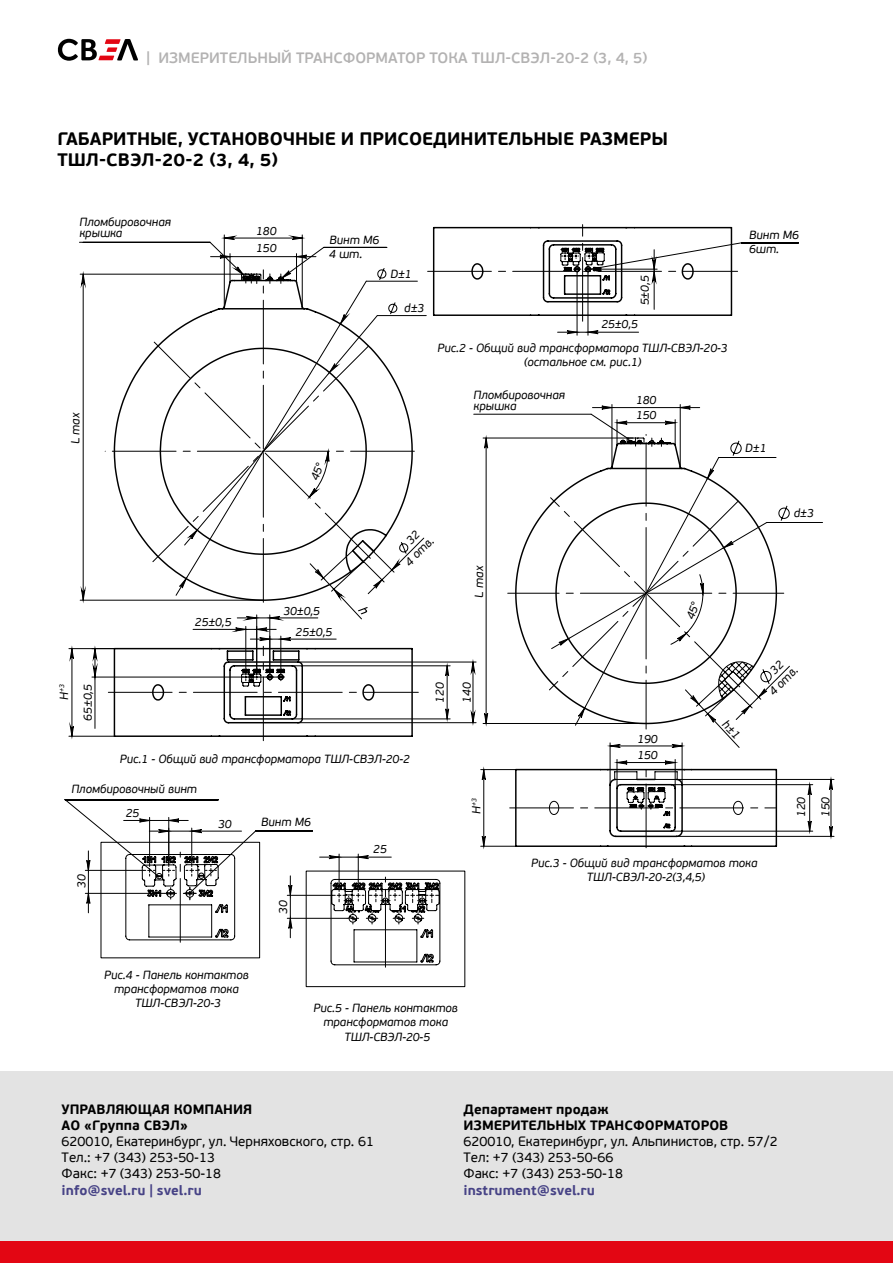
<style>
.page{position:relative;width:893px;height:1263px;background:#fff}
.page>*{position:absolute;margin:0;border:0;box-sizing:border-box;transform-origin:0 0}
.Подзаголовок_раздела_черн{font:700 18px/21.6px "PF Beau Sans Pro";color:#000}
.t1{font:600 15px "PF Beau Sans Pro";color:#b3b2b2}
.Таблица_влево{font:13.5px/16.2px "PF Beau Sans Pro";color:#000}
.Таблица_влево-2{font:700 13.5px/16.2px "PF Beau Sans Pro";color:#000}
.Таблица_влево-3{font:700 13.5px "PF Beau Sans Pro";color:#474386}
.t2{font:italic 11.85px/14.1px "PF Beau Sans Pro";color:#000}
.t3{font:italic 6.9px "PF Beau Sans Pro";color:#000}
.s1{font-size:11.85px}
</style>
<div class="page">
<svg style="left:57px;top:39px;width:81px;height:22px"></svg>
<div style="left:0;top:1071px;width:893px;height:192px;background:#e3e3e3"></div>
<div style="left:0;top:1241px;width:893px;height:22px;background:#e30613"></div>
<hr style="left:742px;top:242px;width:56px;height:1px;background:#000">
<hr style="left:256px;top:830px;width:57px;height:1px;background:#000">
<hr style="left:358px;top:857px;width:33px;height:1px;background:#000">
<hr style="left:358px;top:854px;width:1px;height:35px;background:#000">
<hr style="left:339px;top:854px;width:1px;height:35px;background:#000">
<hr style="left:287px;top:918px;width:60px;height:1px;background:#000">
<hr style="left:287px;top:895px;width:46px;height:1px;background:#000">
<svg style="left:320px;top:853px;width:57px;height:8px"></svg>
<svg style="left:287px;top:876px;width:7px;height:62px"></svg>
<svg style="left:64px;top:799px;width:196px;height:159px"></svg>
<svg style="left:305px;top:870px;width:161px;height:117px"></svg>
<hr style="left:767px;top:522px;width:55px;height:1px;background:#000">
<hr style="left:682px;top:743px;width:1px;height:42px;background:#000">
<hr style="left:610px;top:743px;width:1px;height:42px;background:#000">
<hr style="left:831px;top:779px;width:1px;height:57px;background:#000">
<hr style="left:676px;top:836px;width:158px;height:1px;background:#000">
<hr style="left:677px;top:779px;width:157px;height:1px;background:#000">
<hr style="left:809px;top:785px;width:1px;height:46px;background:#000">
<hr style="left:671px;top:831px;width:142px;height:1px;background:#000">
<hr style="left:671px;top:784px;width:142px;height:1px;background:#000">
<hr style="left:483px;top:769px;width:1px;height:77px;background:#000">
<hr style="left:481px;top:846px;width:35px;height:1px;background:#000">
<hr style="left:481px;top:769px;width:35px;height:1px;background:#000">
<svg style="left:828px;top:818px;width:7px;height:21px"></svg>
<svg style="left:827px;top:776px;width:6px;height:22px"></svg>
<svg style="left:807px;top:812px;width:6px;height:24px"></svg>
<svg style="left:806px;top:781px;width:6px;height:22px"></svg>
<svg style="left:481px;top:827px;width:6px;height:22px"></svg>
<svg style="left:480px;top:766px;width:6px;height:22px"></svg>
<hr style="left:776px;top:769px;width:1px;height:77px;background:#000">
<svg style="left:510px;top:759px;width:266px;height:89px"></svg>
<hr style="left:692px;top:845px;width:84px;height:2px;background:#000">
<hr style="left:516px;top:845px;width:85px;height:2px;background:#000">
<hr style="left:692px;top:769px;width:84px;height:1px;background:#000">
<hr style="left:516px;top:769px;width:85px;height:1px;background:#000">
<svg style="left:69px;top:225px;width:721px;height:525px"></svg>
<p class="t1" style="left:146px;top:49px;width:502px">| ИЗМЕРИТЕЛЬНЫЙ ТРАНСФОРМАТОР ТОКА ТШЛ-СВЭЛ-20-2 (3, 4, 5)</p>
<p class="Подзаголовок_раздела_черн" style="left:57px;top:128px;width:612px">ГАБАРИТНЫЕ, УСТАНОВОЧНЫЕ И ПРИСОЕДИНИТЕЛЬНЫЕ РАЗМЕРЫ<br>ТШЛ-СВЭЛ-20-2 (3, 4, 5)</p>
<p class="t2" style="left:79px;top:216px;width:93px;line-height:11.2px">Пломбировочная крышка</p>
<p class="t2" style="left:69px;top:444px;width:33px;rotate:-90deg">L max</p>
<p class="t2" style="left:256px;top:223px;width:22px;line-height:17px">180<br>150</p>
<p class="t2" style="left:329px;top:234px;width:51px">Винт М6</p>
<p class="t2" style="left:329px;top:247px;width:35px">4 шт.</p>
<p class="t2" style="left:390px;top:267px;width:23px">D±1</p>
<p class="t2" style="left:404px;top:301px;width:21px">d±3</p>
<p class="t2" style="left:638px;top:305px;width:31px;rotate:-90deg">5±0,5</p>
<p class="t2" style="left:601px;top:317px;width:38px">25±0,5</p>
<p class="t2" style="left:438px;top:341px;width:292px;text-align:center">Рис.2 - Общий вид трансформатора ТШЛ-СВЭЛ-20-3 (остальное см. рис.1)</p>
<p class="t2" style="left:473px;top:389px;width:93px;line-height:11.2px">Пломбировочная крышка</p>
<p class="t2" style="left:636px;top:393px;width:22px">180</p>
<p class="t2" style="left:636px;top:408px;width:22px">150</p>
<p class="t2" style="left:749px;top:228px;width:51px">Винт М6<br>6шт.</p>
<p class="t2" style="left:745px;top:441px;width:23px">D±1</p>
<p class="t3" style="left:58px;top:700px;width:17px;rotate:-90deg"><span class="s1">H</span>+3</p>
<p class="t2" style="left:81px;top:720px;width:38px;rotate:-90deg">65±0,5</p>
<p class="t2" style="left:195px;top:615px;width:38px">25±0,5</p>
<p class="t2" style="left:283px;top:604px;width:38px">30±0,5</p>
<p class="t2" style="left:296px;top:625px;width:38px">25±0,5</p>
<p class="t2" style="left:392px;top:549px;width:37px;text-indent:16px;rotate:-45deg">32<br>4 отв.</p>
<p class="t2" style="left:433px;top:703px;width:22px;rotate:-90deg">120</p>
<p class="t2" style="left:120px;top:752px;width:292px">Рис.1 - Общий вид трансформатора ТШЛ-СВЭЛ-20-2</p>
<p class="t2" style="left:71px;top:782px;width:127px">Пломбировочный винт</p>
<p class="t2" style="left:126px;top:806px;width:15px">25</p>
<p class="t2" style="left:218px;top:817px;width:15px">30</p>
<p class="t2" style="left:261px;top:815px;width:51px">Винт М6</p>
<p class="t2" style="left:373px;top:842px;width:15px">25</p>
<p class="t2" style="left:472px;top:598px;width:33px;rotate:-90deg">L max</p>
<p class="t2" style="left:460px;top:703px;width:22px;rotate:-90deg">140</p>
<p class="t3" style="left:470px;top:813px;width:17px;rotate:-90deg"><span class="s1">H</span>+3</p>
<p class="t2" style="left:637px;top:731px;width:22px;line-height:16.6px">190<br>150</p>
<p class="t2" style="left:794px;top:506px;width:21px">d±3</p>
<p class="t2" style="left:756px;top:678px;width:37px;text-indent:16px;rotate:-45deg">32<br>4 отв.</p>
<p class="t2" style="left:789px;top:817px;width:22px;line-height:24.3px;rotate:-90deg">120<br>150</p>
<p class="t2" style="left:75px;top:888px;width:15px;rotate:-90deg">30</p>
<p class="t2" style="left:104px;top:968px;width:146px;text-align:center">Рис.4 - Панель контактов трансформатов тока<br>ТШЛ-СВЭЛ-20-3</p>
<p class="t2" style="left:276px;top:914px;width:15px;rotate:-90deg">30</p>
<p class="t2" style="left:313px;top:1001px;width:146px;text-align:center">Рис.5 - Панель контактов трансформатов тока<br>ТШЛ-СВЭЛ-20-5</p>
<p class="t2" style="left:531px;top:856px;width:228px;text-align:center">Рис.3 - Общий вид трансформатов тока<br>ТШЛ-СВЭЛ-20-2(3,4,5)</p>
<p class="Таблица_влево-2" style="left:62px;top:1101px;width:192px">УПРАВЛЯЮЩАЯ КОМПАНИЯ<br>АО «Группа СВЭЛ»</p>
<p class="Таблица_влево" style="left:62px;top:1133px;width:314px">620010, Екатеринбург, ул. Черняховского, стр. 61</p>
<p class="Таблица_влево" style="left:62px;top:1150px;width:161px">Тел.: +7 (343) 253-50-13<br>Факс: +7 (343) 253-50-18</p>
<p class="Таблица_влево-3" style="left:62px;top:1181px;width:142px">info@svel.ru | svel.ru</p>
<p class="Таблица_влево-2" style="left:463px;top:1101px;width:266px">Департамент продаж<br>ИЗМЕРИТЕЛЬНЫХ ТРАНСФОРМАТОРОВ</p>
<p class="Таблица_влево" style="left:463px;top:1133px;width:316px">620010, Екатеринбург, ул. Альпинистов, стр. 57/2</p>
<p class="Таблица_влево" style="left:463px;top:1150px;width:151px">Тел: +7 (343) 253-50-66</p>
<p class="Таблица_влево" style="left:463px;top:1166px;width:161px">Факс: +7 (343) 253-50-18</p>
<p class="Таблица_влево-3" style="left:463px;top:1181px;width:133px">instrument@svel.ru</p>
</div>
